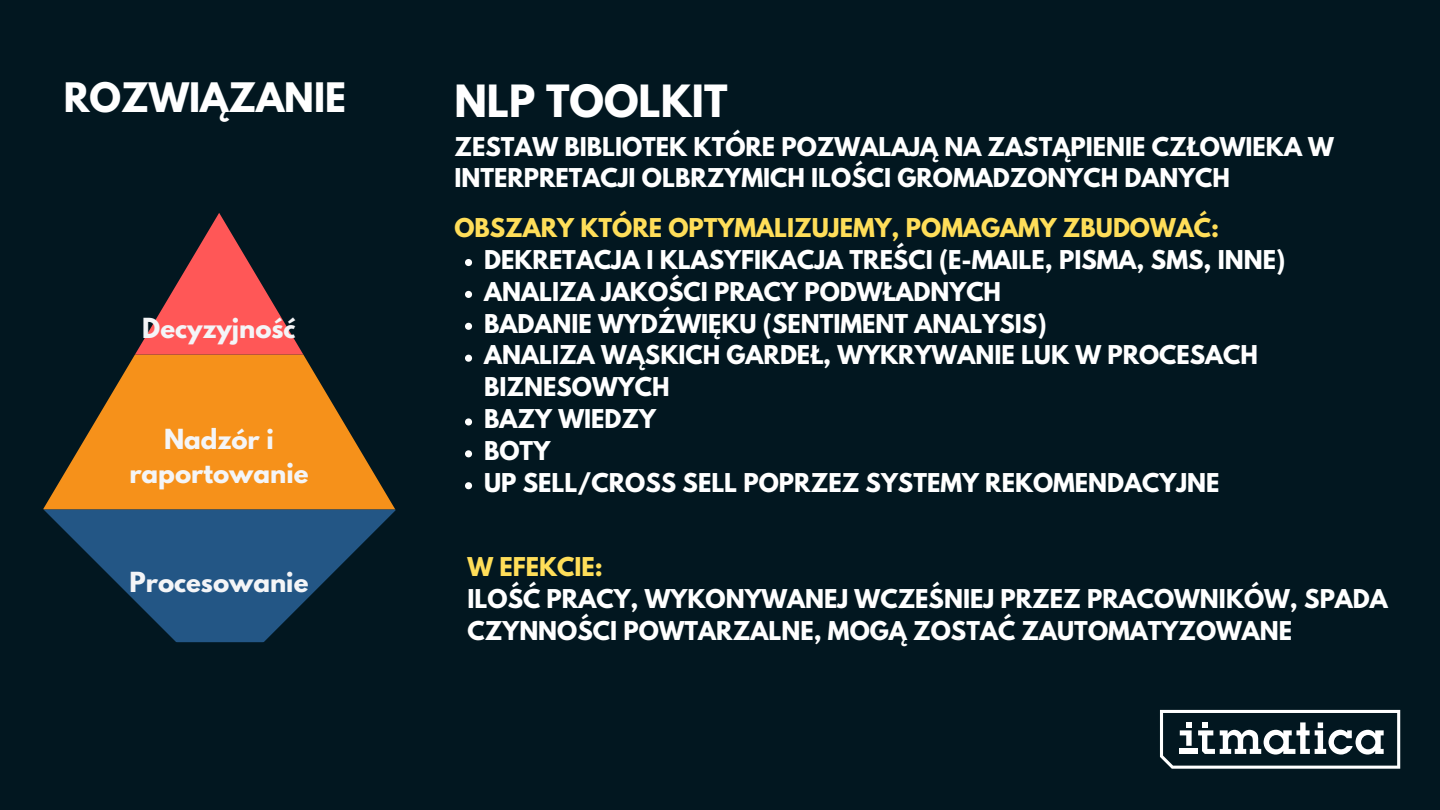
<style>
.page{position:relative;width:1440px;height:810px;background:#021720}
.page>*{position:absolute;margin:0;border:0;box-sizing:border-box;transform-origin:0 0}
.t1{font:700 39.4px "League Spartan";color:#fff}
.t2{font:700 36px "League Spartan";color:#fff}
.t3{font:700 24.5px/34.1px "League Spartan";color:#f4f5f7;text-align:center}
.t4{font:700 23px/31.9px "League Spartan";color:#fff}
.t5{font:700 23px "League Spartan";color:#ffde59}
</style>
<div class="page">
<svg style="left:1160px;top:710px;width:240px;height:59px"></svg>
<svg style="left:60px;top:355px;width:328px;height:155px;fill:#f6911a"></svg>
<svg style="left:135px;top:213px;width:168px;height:142px"></svg>
<div style="left:206px;top:510px;width:36px;height:132px;background:#235685"></div>
<div style="left:47px;top:480px;width:128px;height:23px;background:#f6911a"></div>
<svg style="left:43px;top:503px;width:163px;height:140px;fill:#235685"></svg>
<svg style="left:242px;top:496px;width:154px;height:147px;fill:#235685"></svg>
<svg style="left:465px;top:259px;width:7px;height:7px"></svg>
<svg style="left:465px;top:291px;width:7px;height:7px"></svg>
<svg style="left:465px;top:323px;width:7px;height:7px"></svg>
<svg style="left:465px;top:355px;width:7px;height:7px"></svg>
<svg style="left:465px;top:418px;width:7px;height:8px"></svg>
<svg style="left:465px;top:450px;width:7px;height:7px"></svg>
<svg style="left:465px;top:482px;width:7px;height:7px"></svg>
<h2 class="t2" style="left:64px;top:79px;width:284px">ROZWIĄZANIE</h2>
<p class="t3" style="left:142px;top:314px;width:155px">Decyzyjność</p>
<p class="t3" style="left:129px;top:425px;width:181px">Nadzór i raportowanie</p>
<p class="t3" style="left:129px;top:568px;width:180px">Procesowanie</p>
<h1 class="t1" style="left:454px;top:81px;width:275px">NLP TOOLKIT</h1>
<p class="t4" style="left:454px;top:133px;width:881px">ZESTAW BIBLIOTEK KTÓRE POZWALAJĄ NA ZASTĄPIENIE CZŁOWIEKA W<br>INTERPRETACJI OLBRZYMICH ILOŚCI GROMADZONYCH DANYCH</p>
<p class="t5" style="left:454px;top:216px;width:766px">OBSZARY KTÓRE OPTYMALIZUJEMY, POMAGAMY ZBUDOWAĆ:</p>
<p class="t4" style="left:484px;top:246px;width:803px">DEKRETACJA I KLASYFIKACJA TREŚCI (E-MAILE, PISMA, SMS, INNE)<br>ANALIZA JAKOŚCI PRACY PODWŁADNYCH<br>BADANIE WYDŹWIĘKU (SENTIMENT ANALYSIS)<br>ANALIZA WĄSKICH GARDEŁ, WYKRYWANIE LUK W PROCESACH BIZNESOWYCH<br>BAZY WIEDZY<br>BOTY<br>UP SELL/CROSS SELL POPRZEZ SYSTEMY REKOMENDACYJNE</p>
<p class="t5" style="left:467px;top:556px;width:137px">W EFEKCIE:</p>
<p class="t4" style="left:467px;top:586px;width:922px">ILOŚĆ PRACY, WYKONYWANEJ WCZEŚNIEJ PRZEZ PRACOWNIKÓW, SPADA<br>CZYNNOŚCI POWTARZALNE, MOGĄ ZOSTAĆ ZAUTOMATYZOWANE</p>
</div>
